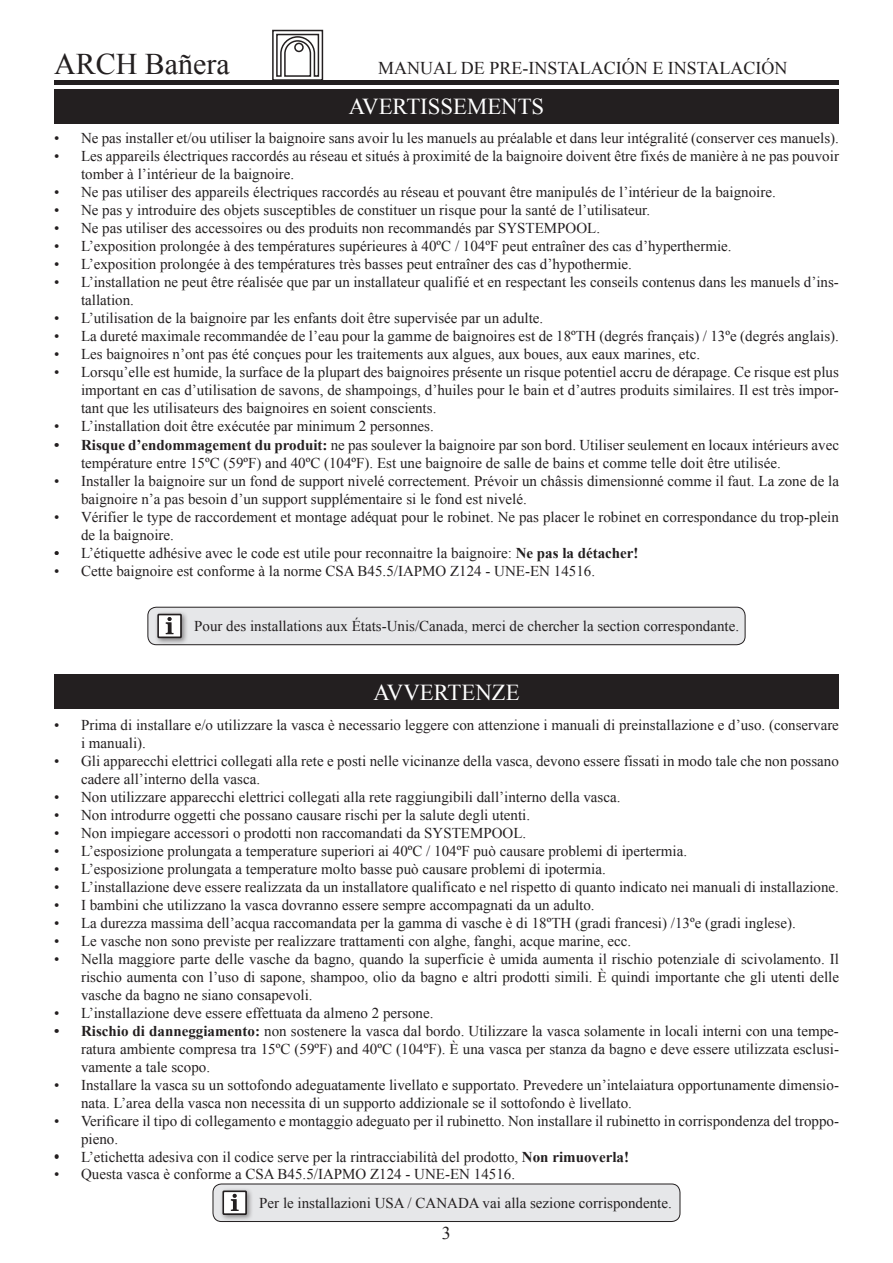
<style>
.page{position:relative;width:893px;height:1263px;background:#fff}
.page>*{position:absolute;margin:0;border:0;box-sizing:border-box;transform-origin:0 0}
.t1{font:30px "Times New Roman";color:#231f20}
.t2{font:22.8px "Times New Roman";color:#fff}
.t3{font:18px "Times New Roman";color:#231f20}
.t4{font:15px/18px "Times New Roman";color:#231f20}
.s1{font-weight:700}
</style>
<div class="page">
<hr style="left:54px;top:81px;width:785px;height:4px;background:#231f20">
<svg style="left:271px;top:29px;width:53px;height:52px"></svg>
<div style="left:54px;top:89px;width:785px;height:34px;background:#231f20"></div>
<div style="left:54px;top:675px;width:785px;height:34px;background:#231f20"></div>
<div style="left:213px;top:1184px;width:467px;height:37px;background:#e6e7e9;border-radius:9px"></div>
<div style="left:213px;top:1183px;width:467px;height:39px;border:1px solid #231f20;border-radius:9px"></div>
<div style="left:219px;top:1187px;width:35px;height:35px;background:#231f20;opacity:.5"></div>
<svg style="left:222px;top:1190px;width:25px;height:25px"></svg>
<div style="left:148px;top:607px;width:597px;height:38px;background:#e6e7e9;border-radius:9px"></div>
<div style="left:147px;top:607px;width:598px;height:38px;border:1px solid #231f20;border-radius:9px"></div>
<div style="left:154px;top:610px;width:35px;height:35px;background:#231f20;opacity:.5"></div>
<svg style="left:157px;top:614px;width:25px;height:24px"></svg>
<h1 class="t1" style="left:54px;top:44px;width:177px">ARCH Bañera</h1>
<p class="t3" style="left:378px;top:56px;width:411px">MANUAL DE PRE-INSTALACIÓN E INSTALACIÓN</p>
<h2 class="t2" style="left:349px;top:91px;width:197px">AVERTISSEMENTS</h2>
<p class="t4" style="left:54px;top:129px;width:786px">• Ne pas installer et/ou utiliser la baignoire sans avoir lu les manuels au préalable et dans leur intégralité (conserver ces manuels).</p>
<p class="t4" style="left:81px;top:147px;width:759px;text-indent:-27px">• Les appareils électriques raccordés au réseau et situés à proximité de la baignoire doivent être fixés de manière à ne pas pouvoir tomber à l’intérieur de la baignoire.</p>
<p class="t4" style="left:54px;top:183px;width:723px">• Ne pas utiliser des appareils électriques raccordés au réseau et pouvant être manipulés de l’intérieur de la baignoire.</p>
<p class="t4" style="left:54px;top:201px;width:598px">• Ne pas y introduire des objets susceptibles de constituer un risque pour la santé de l’utilisateur.</p>
<p class="t4" style="left:54px;top:219px;width:548px">• Ne pas utiliser des accessoires ou des produits non recommandés par SYSTEMPOOL.</p>
<p class="t4" style="left:54px;top:237px;width:679px">• L’exposition prolongée à des températures supérieures à 40ºC / 104ºF peut entraîner des cas d’hyperthermie.</p>
<p class="t4" style="left:54px;top:255px;width:579px">• L’exposition prolongée à des températures très basses peut entraîner des cas d’hypothermie.</p>
<p class="t4" style="left:81px;top:273px;width:759px;text-indent:-27px">• L’installation ne peut être réalisée que par un installateur qualifié et en respectant les conseils contenus dans les manuels d’ins&shy;tallation.</p>
<p class="t4" style="left:54px;top:309px;width:491px">• L’utilisation de la baignoire par les enfants doit être supervisée par un adulte.</p>
<p class="t4" style="left:54px;top:327px;width:786px">• La dureté maximale recommandée de l’eau pour la gamme de baignoires est de 18ºTH (degrés français) / 13ºe (degrés anglais).</p>
<p class="t4" style="left:54px;top:345px;width:648px">• Les baignoires n’ont pas été conçues pour les traitements aux algues, aux boues, aux eaux marines, etc.</p>
<p class="t4" style="left:81px;top:363px;width:759px;text-align:justify;text-indent:-27px">• Lorsqu’elle est humide, la surface de la plupart des baignoires présente un risque potentiel accru de dérapage. Ce risque est plus important en cas d’utilisation de savons, de shampoings, d’huiles pour le bain et d’autres produits similaires. Il est très impor&shy;tant que les utilisateurs des baignoires en soient conscients.</p>
<p class="t4" style="left:54px;top:417px;width:381px">• L’installation doit être exécutée par minimum 2 personnes.</p>
<p class="t4" style="left:81px;top:435px;width:759px;text-indent:-27px"><span class="s1">• Risque d’endommagement du produit:</span> ne pas soulever la baignoire par son bord. Utiliser seulement en locaux intérieurs avec température entre 15ºC (59ºF) and 40ºC (104ºF). Est une baignoire de salle de bains et comme telle doit être utilisée.</p>
<p class="t4" style="left:81px;top:471px;width:759px;text-indent:-27px">• Installer la baignoire sur un fond de support nivelé correctement. Prévoir un châssis dimensionné comme il faut. La zone de la baignoire n’a pas besoin d’un support supplémentaire si le fond est nivelé.</p>
<p class="t4" style="left:81px;top:507px;width:759px;text-indent:-27px">• Vérifier le type de raccordement et montage adéquat pour le robinet. Ne pas placer le robinet en correspondance du trop-plein de la baignoire.<br>L’étiquette adhésive avec le code est utile pour reconnaitre la baignoire: <span class="s1">Ne pas la détacher!</span></p>
<p class="t4" style="left:54px;top:543px;width:7px">•</p>
<p class="t4" style="left:54px;top:561px;width:543px">• Cette baignoire est conforme à la norme CSA B45.5/IAPMO Z124 - UNE-EN 14516.</p>
<p class="t4" style="left:194px;top:617px;width:546px">Pour des installations aux États-Unis/Canada, merci de chercher la section correspondante.</p>
<h2 class="t2" style="left:373px;top:677px;width:148px">AVVERTENZE</h2>
<p class="t4" style="left:81px;top:716px;width:759px;text-indent:-27px">• Prima di installare e/o utilizzare la vasca è necessario leggere con attenzione i manuali di preinstallazione e d’uso. (conservare i manuali).</p>
<p class="t4" style="left:81px;top:752px;width:759px;text-indent:-27px">• Gli apparecchi elettrici collegati alla rete e posti nelle vicinanze della vasca, devono essere fissati in modo tale che non possano cadere all’interno della vasca.</p>
<p class="t4" style="left:54px;top:788px;width:568px">• Non utilizzare apparecchi elettrici collegati alla rete raggiungibili dall’interno della vasca.</p>
<p class="t4" style="left:54px;top:806px;width:478px">• Non introdurre oggetti che possano causare rischi per la salute degli utenti.</p>
<p class="t4" style="left:54px;top:824px;width:474px">• Non impiegare accessori o prodotti non raccomandati da SYSTEMPOOL.</p>
<p class="t4" style="left:54px;top:842px;width:635px">• L’esposizione prolungata a temperature superiori ai 40ºC / 104ºF può causare problemi di ipertermia.</p>
<p class="t4" style="left:54px;top:860px;width:553px">• L’esposizione prolungata a temperature molto basse può causare problemi di ipotermia.</p>
<p class="t4" style="left:54px;top:878px;width:786px">• L’installazione deve essere realizzata da un installatore qualificato e nel rispetto di quanto indicato nei manuali di installazione.</p>
<p class="t4" style="left:54px;top:896px;width:542px">• I bambini che utilizzano la vasca dovranno essere sempre accompagnati da un adulto.</p>
<p class="t4" style="left:54px;top:914px;width:743px">• La durezza massima dell’acqua raccomandata per la gamma di vasche è di 18ºTH (gradi francesi) /13ºe (gradi inglese).</p>
<p class="t4" style="left:54px;top:932px;width:579px">• Le vasche non sono previste per realizzare trattamenti con alghe, fanghi, acque marine, ecc.</p>
<p class="t4" style="left:81px;top:950px;width:759px;text-align:justify;text-indent:-27px">• Nella maggiore parte delle vasche da bagno, quando la superficie è umida aumenta il rischio potenziale di scivolamento. Il rischio aumenta con l’uso di sapone, shampoo, olio da bagno e altri prodotti simili. È quindi importante che gli utenti delle vasche da bagno ne siano consapevoli.</p>
<p class="t4" style="left:54px;top:1004px;width:381px">• L’installazione deve essere effettuata da almeno 2 persone.</p>
<p class="t4" style="left:81px;top:1022px;width:759px;text-align:justify;text-indent:-27px"><span class="s1">• Rischio di danneggiamento:</span> non sostenere la vasca dal bordo. Utilizzare la vasca solamente in locali interni con una tempe&shy;ratura ambiente compresa tra 15ºC (59ºF) and 40ºC (104ºF). È una vasca per stanza da bagno e deve essere utilizzata esclusi&shy;vamente a tale scopo.</p>
<p class="t4" style="left:81px;top:1076px;width:759px;text-indent:-27px">• Installare la vasca su un sottofondo adeguatamente livellato e supportato. Prevedere un’intelaiatura opportunamente dimensio&shy;nata. L’area della vasca non necessita di un supporto addizionale se il sottofondo è livellato.</p>
<p class="t4" style="left:81px;top:1112px;width:759px;text-indent:-27px">• Verificare il tipo di collegamento e montaggio adeguato per il rubinetto. Non installare il rubinetto in corrispondenza del troppo&shy;pieno.<br>L’etichetta adesiva con il codice serve per la rintracciabilità del prodotto, <span class="s1">Non rimuoverla!</span></p>
<p class="t4" style="left:54px;top:1146px;width:7px">•</p>
<p class="t4" style="left:259px;top:1159px;width:414px;line-height:29.1px;text-indent:-205px">• Questa vasca è conforme a CSA B45.5/IAPMO Z124 - UNE-EN 14516.<br>Per le installazioni USA / CANADA vai alla sezione corrispondente.</p>
<p class="t3" style="left:442px;top:1221px;width:10px">3</p>
</div>
